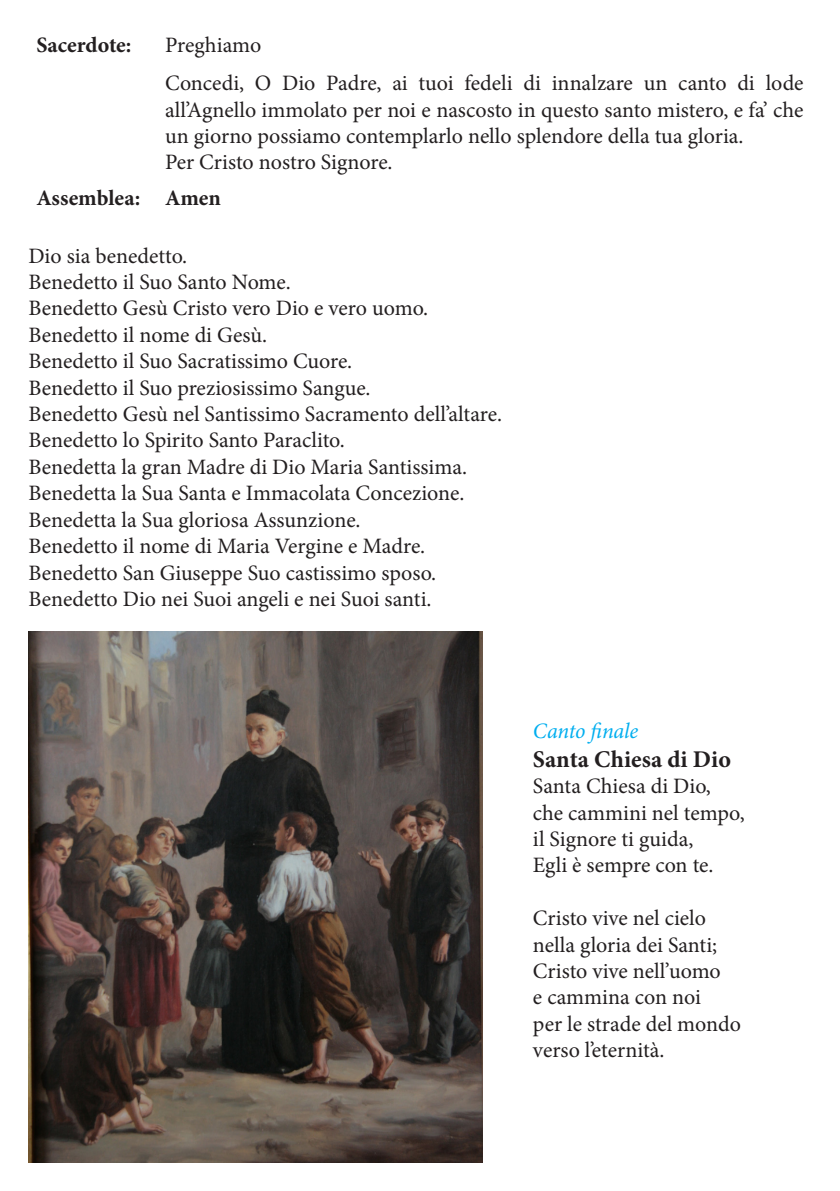
<style>
.page{position:relative;width:840px;height:1191px;background:#fff}
.page>*{position:absolute;margin:0;border:0;box-sizing:border-box;transform-origin:0 0}
.t1{font:700 24px "Minion Pro";color:#231f20}
.t2{font:22px/26.4px "Minion Pro";color:#231f20;text-align:justify}
.t3{font:700 22px "Minion Pro";letter-spacing:-.005em;color:#231f20}
.t4{font:italic 22px "Minion Pro";letter-spacing:-.01em;color:#00aeef}
</style>
<div class="page">
<img style="left:28px;top:631px;width:454px;height:531px">
<p class="t3" style="left:36px;top:30px;width:97px">Sacerdote:</p>
<p class="t2" style="left:165px;top:32px;width:98px">Preghiamo</p>
<p class="t2" style="left:165px;top:70px;width:639px">Concedi, O Dio Padre, ai tuoi fedeli di innalzare un canto di lode all’Agnello immolato per noi e nascosto in questo santo mistero, e fa’ che un giorno possiamo contemplarlo nello splendore della tua gloria.</p>
<p class="t2" style="left:165px;top:149px;width:229px">Per Cristo nostro Signore.</p>
<p class="t3" style="left:36px;top:183px;width:105px">Assemblea:</p>
<p class="t3" style="left:165px;top:183px;width:57px">Amen</p>
<p class="t2" style="left:28px;top:242px;width:160px">Dio sia benedetto.</p>
<p class="t2" style="left:28px;top:269px;width:264px">Benedetto il Suo Santo Nome.</p>
<p class="t2" style="left:28px;top:295px;width:401px">Benedetto Gesù Cristo vero Dio e vero uomo.</p>
<p class="t2" style="left:28px;top:322px;width:240px">Benedetto il nome di Gesù.</p>
<p class="t2" style="left:28px;top:348px;width:325px">Benedetto il Suo Sacratissimo Cuore.</p>
<p class="t2" style="left:28px;top:374px;width:343px">Benedetto il Suo preziosissimo Sangue.</p>
<p class="t2" style="left:28px;top:401px;width:475px">Benedetto Gesù nel Santissimo Sacramento dell’altare.</p>
<p class="t2" style="left:28px;top:427px;width:318px">Benedetto lo Spirito Santo Paraclito.</p>
<p class="t2" style="left:28px;top:454px;width:440px">Benedetta la gran Madre di Dio Maria Santissima.</p>
<p class="t2" style="left:28px;top:480px;width:437px">Benedetta la Sua Santa e Immacolata Concezione.</p>
<p class="t2" style="left:28px;top:506px;width:333px">Benedetta la Sua gloriosa Assunzione.</p>
<p class="t2" style="left:28px;top:533px;width:398px">Benedetto il nome di Maria Vergine e Madre.</p>
<p class="t2" style="left:28px;top:559px;width:409px">Benedetto San Giuseppe Suo castissimo sposo.</p>
<p class="t2" style="left:28px;top:586px;width:404px">Benedetto Dio nei Suoi angeli e nei Suoi santi.</p>
<p class="t4" style="left:532px;top:716px;width:107px">Canto finale</p>
<p class="t1" style="left:532px;top:742px;width:199px">Santa Chiesa di Dio</p>
<p class="t2" style="left:532px;top:773px;width:179px">Santa Chiesa di Dio,</p>
<p class="t2" style="left:532px;top:799px;width:213px">che cammini nel tempo,</p>
<p class="t2" style="left:532px;top:826px;width:162px">il Signore ti guida,</p>
<p class="t2" style="left:532px;top:852px;width:182px">Egli è sempre con te.</p>
<p class="t2" style="left:532px;top:905px;width:174px">Cristo vive nel cielo</p>
<p class="t2" style="left:532px;top:931px;width:186px">nella gloria dei Santi;</p>
<p class="t2" style="left:532px;top:958px;width:189px">Cristo vive nell’uomo</p>
<p class="t2" style="left:532px;top:984px;width:169px">e cammina con noi</p>
<p class="t2" style="left:532px;top:1010px;width:209px">per le strade del mondo</p>
<p class="t2" style="left:532px;top:1037px;width:133px">verso l’eternità.</p>
</div>
